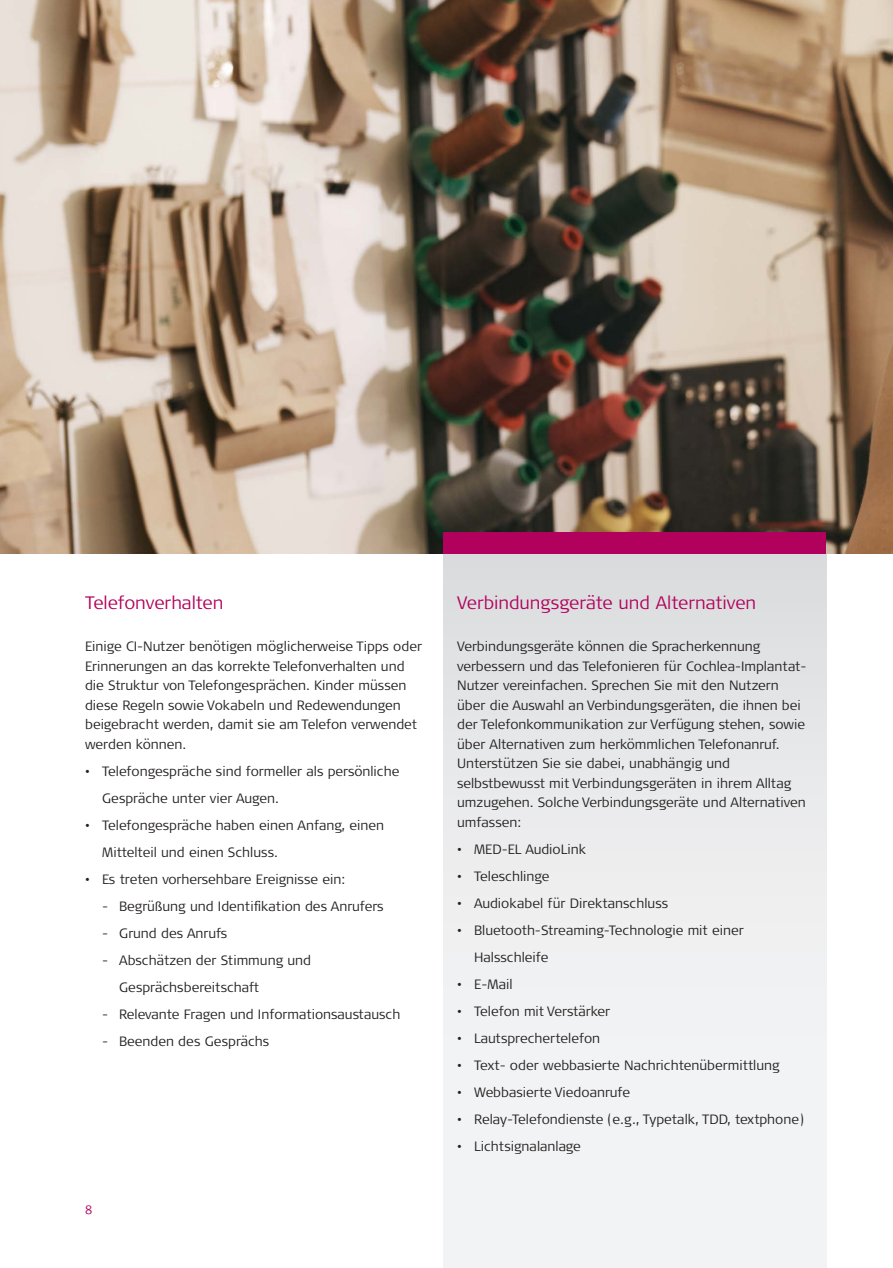
<style>
.page{position:relative;width:893px;height:1268px;background:#fff}
.page>*{position:absolute;margin:0;border:0;box-sizing:border-box;transform-origin:0 0}
.t1{font:300 18px "Signa Pro";letter-spacing:-.005em;color:#b1015c}
.t2{font:300 13.5px/19.5px "Signa Pro";color:#231f20}
.Business_Unit___Targ{font:300 12px "Signa Pro";color:#b1015c}
</style>
<div class="page">
<div style="left:443px;top:531px;width:383px;height:736px;background:linear-gradient(to bottom,#dedce0,#f8fafa)"></div>
<img style="left:0;top:0;width:893px;height:553px">
<div style="left:443px;top:531px;width:383px;height:22px;background:#b1015c"></div>
<p class="t1" style="left:85px;top:590px;width:140px">Telefonverhalten</p>
<p class="t2" style="left:85px;top:636px;width:339px">Einige CI-Nutzer benötigen möglicherweise Tipps oder Erinnerungen an das korrekte Telefonverhalten und die Struktur von Telefongesprächen. Kinder müssen diese Regeln sowie Vokabeln und Redewendungen beigebracht werden, damit sie am Telefon verwendet werden können.</p>
<p class="t2" style="left:102px;top:756px;width:299px;line-height:27px;text-indent:-17px">• Telefongespräche sind formeller als persönliche<br>Gespräche unter vier Augen.</p>
<p class="t2" style="left:102px;top:810px;width:283px;line-height:27px;text-indent:-17px">• Telefongespräche haben einen Anfang, einen<br>Mittelteil und einen Schluss.</p>
<p class="t2" style="left:85px;top:868px;width:262px">• Es treten vorhersehbare Ereignisse ein:</p>
<p class="t2" style="left:102px;top:895px;width:283px">- Begrüßung und Identifikation des Anrufers</p>
<p class="t2" style="left:102px;top:922px;width:127px">- Grund des Anrufs</p>
<p class="t2" style="left:119px;top:945px;width:194px;line-height:27px;text-indent:-17px">- Abschätzen der Stimmung und<br>Gesprächsbereitschaft</p>
<p class="t2" style="left:102px;top:1003px;width:300px">- Relevante Fragen und Informationsaustausch</p>
<p class="t2" style="left:102px;top:1030px;width:169px">- Beenden des Gesprächs</p>
<p class="Business_Unit___Targ" style="left:85px;top:1201px;width:9px">8</p>
<p class="t1" style="left:457px;top:590px;width:301px">Verbindungsgeräte und Alternativen</p>
<p class="t2" style="left:457px;top:636px;width:351px">Verbindungsgeräte können die Spracherkennung verbessern und das Telefonieren für Cochlea-Implantat-Nutzer vereinfachen. Sprechen Sie mit den Nutzern über die Auswahl an Verbindungsgeräten, die ihnen bei der Telefonkommunikation zur Verfügung stehen, sowie über Alternativen zum herkömmlichen Telefonanruf.<br>Unterstützen Sie sie dabei, unabhängig und selbstbewusst mit Verbindungsgeräten in ihrem Alltag umzugehen. Solche Verbindungsgeräte und Alternativen umfassen:</p>
<p class="t2" style="left:457px;top:838px;width:130px">• MED-EL AudioLink</p>
<p class="t2" style="left:457px;top:865px;width:94px">• Teleschlinge</p>
<p class="t2" style="left:457px;top:892px;width:213px">• Audiokabel für Direktanschluss</p>
<p class="t2" style="left:474px;top:915px;width:271px;line-height:27px;text-indent:-17px">• Bluetooth-Streaming-Technologie mit einer<br>Halsschleife</p>
<p class="t2" style="left:457px;top:973px;width:57px">• E-Mail</p>
<p class="t2" style="left:457px;top:1000px;width:155px">• Telefon mit Verstärker</p>
<p class="t2" style="left:457px;top:1027px;width:144px">• Lautsprechertelefon</p>
<p class="t2" style="left:457px;top:1054px;width:324px">• Text- oder webbasierte Nachrichtenübermittlung</p>
<p class="t2" style="left:457px;top:1081px;width:175px">• Webbasierte Viedoanrufe</p>
<p class="t2" style="left:457px;top:1108px;width:348px">• Relay-Telefondienste (e.g., Typetalk, TDD, textphone)</p>
<p class="t2" style="left:457px;top:1135px;width:125px">• Lichtsignalanlage</p>
</div>
